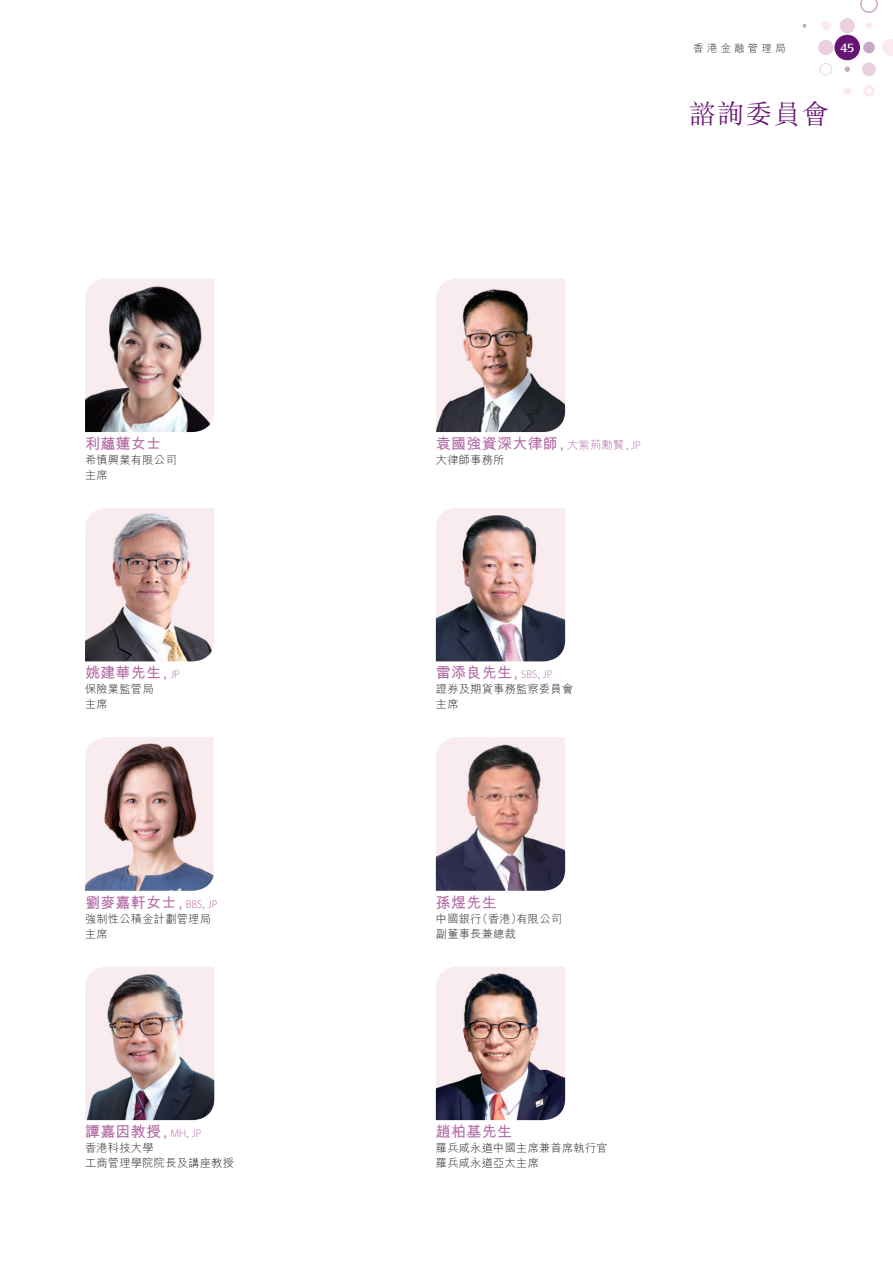
<style>
.page{position:relative;width:893px;height:1263px;background:#fff}
.page>*{position:absolute;margin:0;border:0;box-sizing:border-box;transform-origin:0 0}
.t1{font:300 27px "M Sung HK";letter-spacing:.05em;color:#661672}
.t2{font:700 15px "M Hei HK";letter-spacing:.02em;color:#b36ca6}
.t3{font:700 13.5px "Rotis Serif Std";color:#fff}
.t4{font:300 11.25px/15px "M Hei HK";letter-spacing:.02em;color:#231f20}
.t5{font:300 10.5px "M Hei HK";letter-spacing:.3em;color:#231f20}
.s1{font-family:"Myriad Pro";font-weight:300;font-size:11.25px}
.s2{font-weight:300;font-size:11.25px}
</style>
<div class="page">
<div style="left:863px;top:42px;width:12px;height:11px;background:#c7a8c7;border-radius:50%"></div>
<svg style="left:882px;top:39px;width:11px;height:17px"></svg>
<div style="left:863px;top:85px;width:12px;height:12px;border:3px solid #fce9f1;border-radius:50%"></div>
<div style="left:818px;top:40px;width:15px;height:15px;background:#ebd0e0;border-radius:50%"></div>
<div style="left:840px;top:18px;width:15px;height:15px;background:#ebd0e0;border-radius:50%"></div>
<div style="left:821px;top:21px;width:10px;height:9px;background:#fce9f1;border-radius:50%"></div>
<div style="left:866px;top:22px;width:6px;height:7px;background:#fce9f1;border-radius:50%"></div>
<svg style="left:860px;top:0;width:18px;height:13px"></svg>
<div style="left:862px;top:62px;width:14px;height:14px;background:#ebd0e0;border-radius:50%"></div>
<svg style="left:844px;top:67px;width:6px;height:5px"></svg>
<svg style="left:802px;top:24px;width:4px;height:4px"></svg>
<div style="left:843px;top:87px;width:8px;height:8px;background:#fce9f1;border-radius:50%"></div>
<div style="left:820px;top:63px;width:12px;height:12px;border:1px solid #ebd0e0;border-radius:50%"></div>
<div style="left:834px;top:35px;width:26px;height:25px;background:#661672;border-radius:50%"></div>
<img style="left:85px;top:279px;width:129px;height:153px">
<img style="left:436px;top:279px;width:129px;height:153px">
<img style="left:85px;top:508px;width:129px;height:153px">
<img style="left:436px;top:508px;width:129px;height:153px">
<img style="left:85px;top:737px;width:129px;height:154px">
<img style="left:436px;top:737px;width:129px;height:154px">
<img style="left:85px;top:967px;width:129px;height:153px">
<img style="left:436px;top:967px;width:129px;height:153px">
<p class="t2" style="left:85px;top:433px;width:78px">利蘊蓮女士</p>
<p class="t4" style="left:85px;top:452px;width:93px">希慎興業有限公司主席</p>
<p class="t2" style="left:85px;top:662px;width:96px">姚建華先生, <span class="s1">JP</span></p>
<p class="t4" style="left:85px;top:682px;width:70px">保險業監管局主席</p>
<p class="t2" style="left:85px;top:891px;width:134px">劉麥嘉軒女士, <span class="s1">BBS</span><span class="s2">,</span> <span class="s1">JP</span></p>
<p class="t4" style="left:85px;top:911px;width:127px">強制性公積金計劃管理局主席</p>
<p class="t2" style="left:85px;top:1121px;width:118px">譚嘉因教授, <span class="s1">MH</span><span class="s2">,</span> <span class="s1">JP</span></p>
<p class="t4" style="left:85px;top:1140px;width:150px">香港科技大學<br>工商管理學院院長及講座教授</p>
<p class="t5" style="left:693px;top:42px;width:94px">香港金融管理局</p>
<p class="t3" style="left:840px;top:40px;width:16px">45</p>
<h1 class="t1" style="left:689px;top:95px;width:142px">諮詢委員會</h1>
<p class="t2" style="left:436px;top:433px;width:206px">袁國強資深大律師, <span class="s2">大紫荊勳賢,</span> <span class="s1">JP</span></p>
<p class="t4" style="left:436px;top:452px;width:70px">大律師事務所</p>
<p class="t2" style="left:436px;top:662px;width:118px">雷添良先生, <span class="s1">SBS</span><span class="s2">,</span> <span class="s1">JP</span></p>
<p class="t4" style="left:436px;top:682px;width:139px">證券及期貨事務監察委員會主席</p>
<p class="t2" style="left:436px;top:891px;width:62px">孫煜先生</p>
<p class="t4" style="left:436px;top:911px;width:128px">中國銀行（香港）有限公司副董事長兼總裁</p>
<p class="t2" style="left:436px;top:1121px;width:78px">趙柏基先生</p>
<p class="t4" style="left:436px;top:1140px;width:173px">羅兵咸永道中國主席兼首席執行官羅兵咸永道亞太主席</p>
</div>
